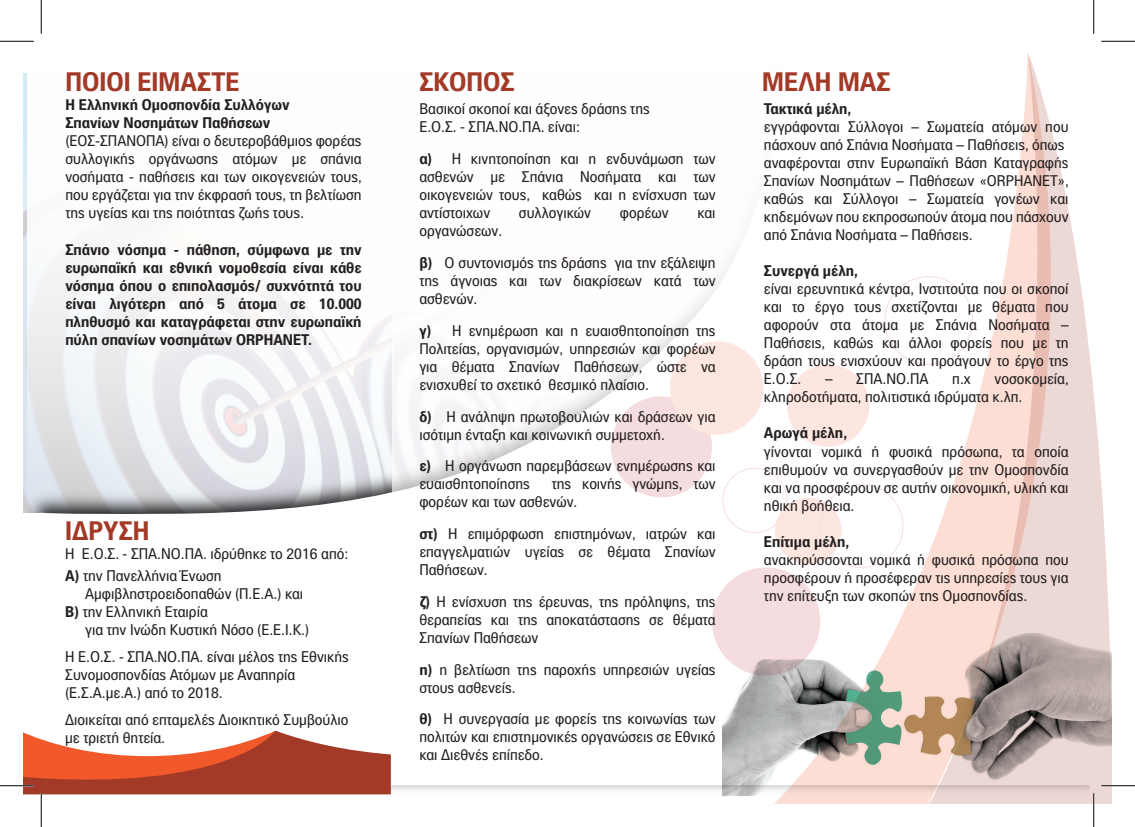
<style>
.page{position:relative;width:1135px;height:827px;background:#fff}
.page>*{position:absolute;margin:0;border:0;box-sizing:border-box;transform-origin:0 0}
.t1{font:700 26px "PF Paperback";color:#a33a28}
.t2{font:15px/18px "PF Paperback";color:#231f20}
.t3{font:700 15px/18px "PF Paperback";color:#231f20}
.s1{font-weight:700}
</style>
<div class="page">
<svg style="left:28px;top:267px;width:364px;height:246px"></svg>
<div style="left:611px;top:396px;width:101px;height:101px;background:#f5dddf;border-radius:50%"></div>
<div style="left:670px;top:341px;width:93px;height:94px;background:#fce6df;border-radius:50%"></div>
<div style="left:712px;top:567px;width:108px;height:108px;background:#f5dddf;border-radius:50%"></div>
<div style="left:24px;top:512px;width:17px;height:282px;background:#fff"></div>
<svg style="left:24px;top:730px;width:367px;height:65px"></svg>
<svg style="left:743px;top:233px;width:170px;height:570px"></svg>
<svg style="left:913px;top:53px;width:198px;height:750px"></svg>
<img style="left:722px;top:633px;width:389px;height:162px">
<hr style="left:40px;top:793px;width:2px;height:34px;background:#fff">
<hr style="left:0;top:41px;width:34px;height:1px;background:#000">
<hr style="left:1101px;top:41px;width:34px;height:1px;background:#000">
<hr style="left:0;top:785px;width:34px;height:1px;background:#000">
<hr style="left:1101px;top:785px;width:34px;height:1px;background:#000">
<hr style="left:41px;top:0;width:1px;height:34px;background:#000">
<hr style="left:41px;top:793px;width:1px;height:34px;background:#000">
<hr style="left:1093px;top:0;width:1px;height:34px;background:#000">
<hr style="left:1093px;top:793px;width:1px;height:34px;background:#000">
<h1 class="t1" style="left:65px;top:66px;width:176px">ΠΟΙΟΙ ΕΙΜΑΣΤΕ</h1>
<p class="t3" style="left:65px;top:95px;width:226px">Η Ελληνική Οµοσπονδία Συλλόγων<br>Σπανίων Νοσηµάτων Παθήσεων</p>
<p class="t2" style="left:65px;top:132px;width:298px;text-align:justify">(ΕΟΣ-ΣΠΑΝΟΠΑ) είναι ο δευτεροβάθµιος φορέας συλλογικής οργάνωσης ατόµων µε σπάνια νοσήµατα - παθήσεις και των οικογενειών τους, που εργάζεται για την έκφρασή τους, τη βελτίωση της υγείας και της ποιότητας ζωής τους.</p>
<p class="t3" style="left:65px;top:240px;width:298px;text-align:justify">Σπάνιο νόσηµα - πάθηση, σύµφωνα µε την ευρωπαϊκή και εθνική νοµοθεσία είναι κάθε νόσηµα όπου ο επιπολασµός/ συχνότητά του είναι λιγότερη από 5 άτοµα σε 10.000 πληθυσµό και καταγράφεται στην ευρωπαϊκή πύλη σπανίων νοσηµάτων ORPHANET.</p>
<h1 class="t1" style="left:65px;top:514px;width:86px">Ι∆ΡΥΣΗ</h1>
<p class="t2" style="left:65px;top:543px;width:285px;line-height:21.8px">Η Ε.Ο.Σ. - ΣΠΑ.ΝΟ.ΠΑ. ιδρύθηκε το 2016 από:<br><span class="s1">Α)</span> την Πανελλήνια Ένωση</p>
<p class="t2" style="left:65px;top:584px;width:240px;text-indent:20px">Αµφιβληστροειδοπαθών (Π.Ε.Α.) και<br><span class="s1">Β)</span> την Ελληνική Εταιρία</p>
<p class="t2" style="left:65px;top:616px;width:285px;line-height:26.8px;text-indent:20px">για την Ινώδη Κυστική Νόσο (Ε.Ε.Ι.Κ.)<br>Η Ε.Ο.Σ. - ΣΠΑ.ΝΟ.ΠΑ. είναι µέλος της Εθνικής</p>
<p class="t2" style="left:65px;top:665px;width:232px">Συνοµοσπονδίας Ατόµων µε Αναπηρία (Ε.Σ.Α.µε.Α.) από το 2018.</p>
<p class="t2" style="left:65px;top:710px;width:285px">∆ιοικείται από επταµελές ∆ιοικητικό Συµβούλιο µε τριετή θητεία.</p>
<h1 class="t1" style="left:419px;top:66px;width:97px">ΣΚΟΠΟΣ</h1>
<h1 class="t1" style="left:762px;top:66px;width:130px">ΜΕΛΗ ΜΑΣ</h1>
<p class="t2" style="left:419px;top:100px;width:232px">Βασικοί σκοποί και άξονες δράσης της<br>Ε.Ο.Σ. - ΣΠΑ.ΝΟ.ΠΑ. είναι:</p>
<p class="t2" style="left:419px;top:149px;width:298px;text-align:justify"><span class="s1">α)</span> Η κινητοποίηση και η ενδυνάµωση των ασθενών µε Σπάνια Νοσήµατα και των οικογενειών τους, καθώς και η ενίσχυση των αντίστοιχων</p>
<p class="t3" style="left:764px;top:99px;width:89px">Τακτικά µέλη,</p>
<p class="t2" style="left:764px;top:118px;width:306px">εγγράφονται Σύλλογοι – Σωµατεία ατόµων που πάσχουν από Σπάνια Νοσήµατα – Παθήσεις, όπως αναφέρονται στην Ευρωπαϊκή Βάση Καταγραφής Σπανίων Νοσηµάτων – Παθήσεων «ORPHANET», καθώς και Σύλλογοι – Σωµατεία γονέων και κηδεµόνων που εκπροσωπούν άτοµα που πάσχουν από Σπάνια Νοσήµατα – Παθήσεις.</p>
<p class="t3" style="left:764px;top:261px;width:96px">Συνεργά µέλη,</p>
<p class="t2" style="left:764px;top:280px;width:306px;text-align:justify">είναι ερευνητικά κέντρα, Ινστιτούτα που οι σκοποί και το έργο τους σχετίζονται µε θέµατα που αφορούν στα άτοµα µε Σπάνια Νοσήµατα – Παθήσεις, καθώς και άλλοι φορείς που µε τη δράση τους ενισχύουν και προάγουν το έργο της Ε.Ο.Σ.</p>
<p class="t2" style="left:519px;top:203px;width:74px">συλλογικών</p>
<p class="t2" style="left:620px;top:203px;width:50px">φορέων</p>
<p class="t2" style="left:697px;top:203px;width:20px">και</p>
<p class="t2" style="left:419px;top:214px;width:298px;line-height:31.8px">οργανώσεων.<br><span class="s1">β)</span> Ο συντονισµός της δράσης για την εξάλειψη</p>
<p class="t2" style="left:419px;top:271px;width:298px">της άγνοιας και των διακρίσεων κατά των ασθενών.</p>
<p class="t2" style="left:419px;top:321px;width:298px;text-align:justify"><span class="s1">γ)</span> Η ενηµέρωση και η ευαισθητοποίηση της Πολιτείας, οργανισµών, υπηρεσιών και φορέων για θέµατα Σπανίων Παθήσεων, ώστε να ενισχυθεί το σχετικό θεσµικό πλαίσιο.</p>
<p class="t2" style="left:419px;top:407px;width:298px"><span class="s1">δ)</span> Η ανάληψη πρωτοβουλιών και δράσεων για ισότιµη ένταξη και κοινωνική συµµετοχή.</p>
<p class="t2" style="left:419px;top:456px;width:298px"><span class="s1">ε)</span> Η οργάνωση παρεµβάσεων ενηµέρωσης και ευαισθητοποίησης</p>
<p class="t2" style="left:825px;top:370px;width:105px">– ΣΠΑ.ΝΟ.ΠΑ</p>
<p class="t2" style="left:952px;top:370px;width:20px">π.χ</p>
<p class="t2" style="left:764px;top:370px;width:306px;text-indent:231px">νοσοκοµεία, κληροδοτήµατα, πολιτιστικά ιδρύµατα κ.λπ.</p>
<p class="t3" style="left:764px;top:423px;width:85px">Αρωγά µέλη,</p>
<p class="t2" style="left:764px;top:442px;width:306px;text-align:justify">γίνονται νοµικά ή φυσικά πρόσωπα, τα οποία επιθυµούν να συνεργασθούν µε την Οµοσπονδία και να προσφέρουν σε αυτήν οικονοµική, υλική και ηθική βοήθεια.</p>
<p class="t3" style="left:764px;top:531px;width:87px">Επίτιµα µέλη,</p>
<p class="t2" style="left:764px;top:550px;width:306px;text-align:justify">ανακηρύσσονται νοµικά ή φυσικά πρόσωπα που προσφέρουν ή προσέφεραν τις υπηρεσίες τους για την επίτευξη των σκοπών της Οµοσπονδίας.</p>
<p class="t2" style="left:419px;top:474px;width:298px;text-indent:132px">της κοινής γνώµης, των φορέων και των ασθενών.</p>
<p class="t2" style="left:419px;top:524px;width:298px;text-align:justify"><span class="s1">στ)</span> Η επιµόρφωση επιστηµόνων, ιατρών και επαγγελµατιών υγείας σε θέµατα Σπανίων Παθήσεων.</p>
<p class="t2" style="left:419px;top:592px;width:298px;text-align:justify"><span class="s1">ζ)</span> Η ενίσχυση της έρευνας, της πρόληψης, της θεραπείας και της αποκατάστασης σε θέµατα Σπανίων Παθήσεων</p>
<p class="t2" style="left:419px;top:660px;width:298px"><span class="s1">η)</span> η βελτίωση της παροχής υπηρεσιών υγείας στους ασθενείς.</p>
<p class="t2" style="left:419px;top:709px;width:298px;text-align:justify"><span class="s1">θ)</span> Η συνεργασία µε φορείς της κοινωνίας των πολιτών και επιστηµονικές οργανώσεις σε Εθνικό και ∆ιεθνές επίπεδο.</p>
</div>
